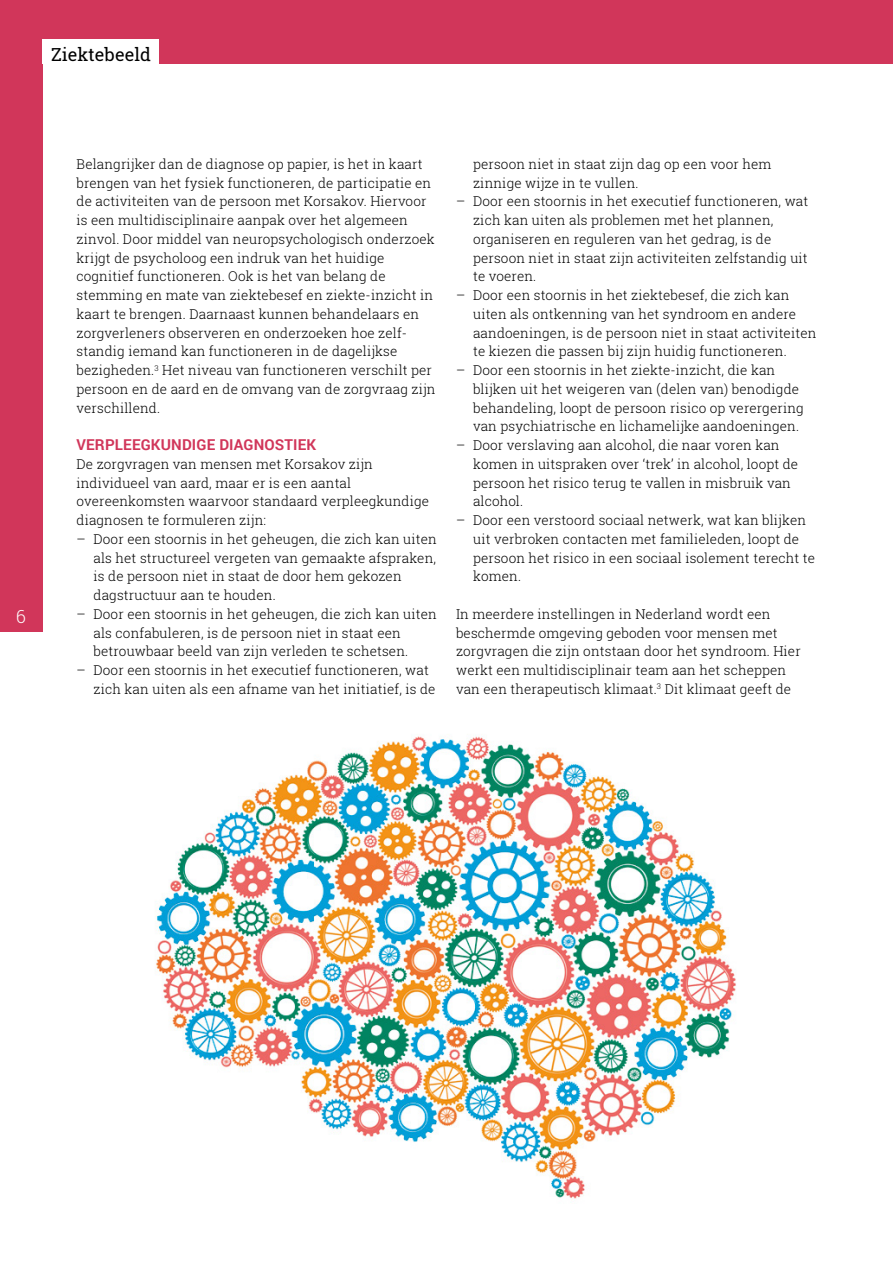
<style>
.page{position:relative;width:893px;height:1263px;background:#fff}
.page>*{position:absolute;margin:0;border:0;box-sizing:border-box;transform-origin:0 0}
.t1{font:18px "Roboto Slab";color:#000}
.t2{font:300 18px "Roboto Slab";color:#fff}
.t3{font:700 15px "Roboto";letter-spacing:.01em;color:#d1365a}
.t4{font:300 13.5px/18.8px "Roboto Slab";letter-spacing:.01em;color:#000}
</style>
<div class="page">
<div style="left:0;top:0;width:43px;height:631px;background:#d1365a"></div>
<div style="left:0;top:0;width:893px;height:64px;background:#d1365a"></div>
<div style="left:43px;top:39px;width:116px;height:25px;background:#fff"></div>
<img style="left:156px;top:736px;width:580px;height:463px">
<h1 class="t1" style="left:51px;top:42px;width:101px">Ziektebeeld</h1>
<h1 class="t2" style="left:16px;top:604px;width:11px">6</h1>
<p class="t4" style="left:77px;top:154px;width:361px">Belangrijker dan de diagnose op papier, is het in kaart brengen van het fysiek functioneren, de participatie en de activiteiten van de persoon met Korsakov. Hiervoor is een multidisciplinaire aanpak over het algemeen zinvol. Door middel van neuropsychologisch onderzoek krijgt de psycholoog een indruk van het huidige cognitief functioneren. Ook is het van belang de stemming en mate van ziektebesef en ziekte-inzicht in kaart te brengen. Daarnaast kunnen behandelaars en zorgverleners observeren en onderzoeken hoe zelf&shy;standig iemand kan functioneren in de dagelijkse bezigheden.<sup>3</sup> Het niveau van functioneren verschilt per persoon en de aard en de omvang van de zorgvraag zijn verschillend.</p>
<p class="t3" style="left:77px;top:434px;width:241px">VERPLEEGKUNDIGE DIAGNOSTIEK</p>
<p class="t4" style="left:77px;top:454px;width:354px">De zorgvragen van mensen met Korsakov zijn individueel van aard, maar er is een aantal overeenkomsten waarvoor standaard verpleegkundige diagnosen te formuleren zijn:</p>
<p class="t4" style="left:94px;top:529px;width:345px;text-indent:-17px">– Door een stoornis in het geheugen, die zich kan uiten als het structureel vergeten van gemaakte afspraken, is de persoon niet in staat de door hem gekozen dagstructuur aan te houden.</p>
<p class="t4" style="left:94px;top:604px;width:345px;text-indent:-17px">– Door een stoornis in het geheugen, die zich kan uiten als confabuleren, is de persoon niet in staat een betrouwbaar beeld van zijn verleden te schetsen.</p>
<p class="t4" style="left:94px;top:660px;width:343px;text-indent:-17px">– Door een stoornis in het executief functioneren, wat zich kan uiten als een afname van het initiatief, is de</p>
<p class="t4" style="left:473px;top:154px;width:300px">persoon niet in staat zijn dag op een voor hem zinnige wijze in te vullen.</p>
<p class="t4" style="left:473px;top:192px;width:337px;text-indent:-17px">– Door een stoornis in het executief functioneren, wat zich kan uiten als problemen met het plannen, organiseren en reguleren van het gedrag, is de persoon niet in staat zijn activiteiten zelfstandig uit te voeren.</p>
<p class="t4" style="left:473px;top:285px;width:345px;text-indent:-17px">– Door een stoornis in het ziektebesef, die zich kan uiten als ontkenning van het syndroom en andere aandoeningen, is de persoon niet in staat activiteiten te kiezen die passen bij zijn huidig functioneren.</p>
<p class="t4" style="left:473px;top:360px;width:332px;text-indent:-17px">– Door een stoornis in het ziekte-inzicht, die kan blijken uit het weigeren van (delen van) benodigde behandeling, loopt de persoon risico op verergering van psychiatrische en lichamelijke aandoeningen.</p>
<p class="t4" style="left:473px;top:435px;width:327px;text-indent:-17px">– Door verslaving aan alcohol, die naar voren kan komen in uitspraken over ‘trek’ in alcohol, loopt de persoon het risico terug te vallen in misbruik van alcohol.</p>
<p class="t4" style="left:473px;top:510px;width:344px;text-indent:-17px">– Door een verstoord sociaal netwerk, wat kan blijken uit verbroken contacten met familieleden, loopt de persoon het risico in een sociaal isolement terecht te komen.</p>
<p class="t4" style="left:456px;top:604px;width:346px">In meerdere instellingen in Nederland wordt een beschermde omgeving geboden voor mensen met zorgvragen die zijn ontstaan door het syndroom. Hier werkt een multidisciplinair team aan het scheppen van een therapeutisch klimaat.<sup>3</sup> Dit klimaat geeft de</p>
</div>
